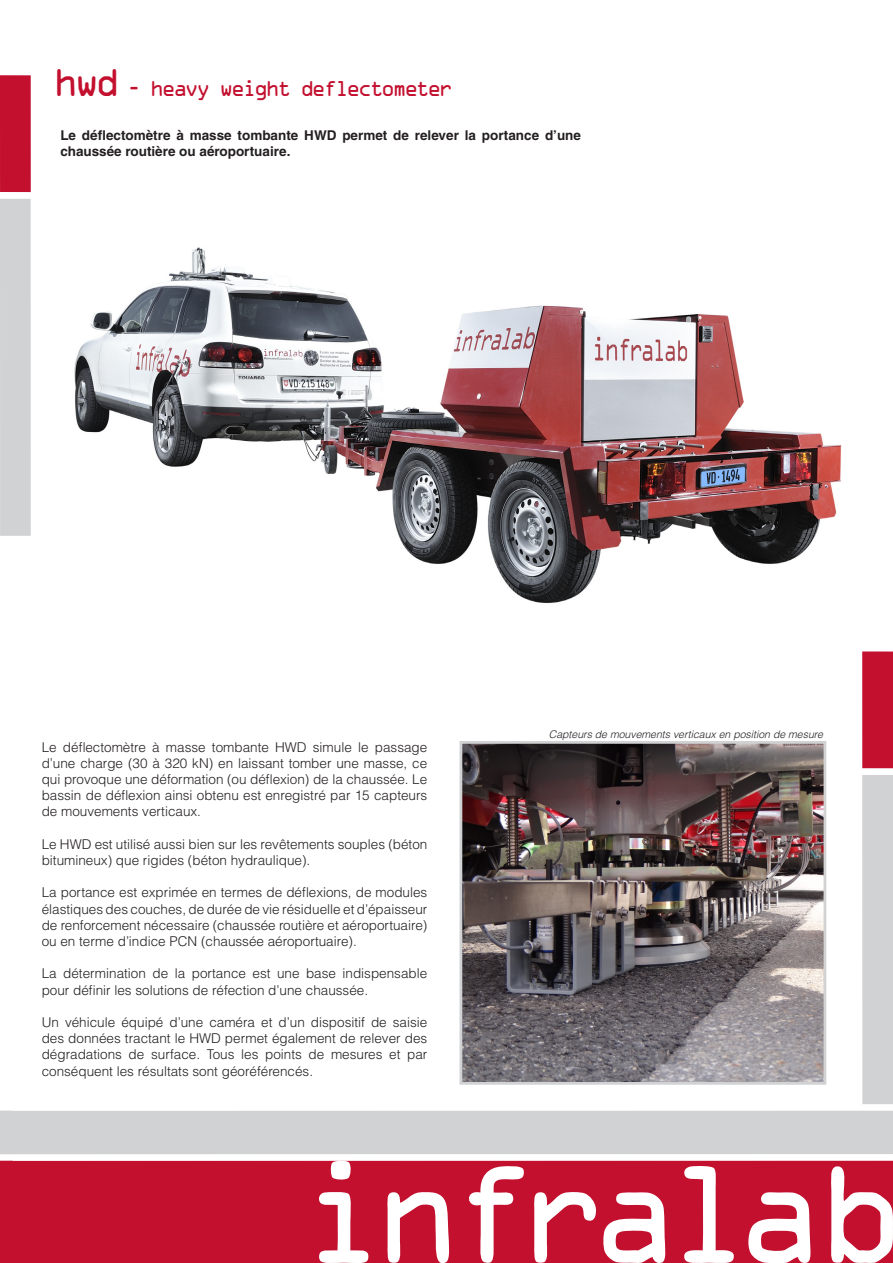
<style>
.page{position:relative;width:893px;height:1263px;background:#fff}
.page>*{position:absolute;margin:0;border:0;box-sizing:border-box;transform-origin:0 0}
.t1{font:20.25px "OCRA Std";letter-spacing:-.15em;color:#c3102f}
.t2{font:300 13.5px/16.2px "Helvetica";color:#231f20;text-align:justify}
.t3{font:700 13.5px/16.2px "Helvetica";color:#231f20}
.t4{font:italic 300 10.5px "Helvetica";color:#231f20}
.s1{font-size:36.6px}
</style>
<div class="page">
<img style="left:30px;top:192px;width:812px;height:411px">
<img style="left:464px;top:745px;width:358px;height:336px">
<div style="left:460px;top:741px;width:366px;height:344px;border:3px solid #d1d2d4"></div>
<div style="left:13px;top:1161px;width:880px;height:102px;background:#c3102f"></div>
<div style="left:862px;top:651px;width:31px;height:117px;background:#c3102f"></div>
<div style="left:1px;top:1111px;width:892px;height:43px;background:#d1d2d4"></div>
<div style="left:862px;top:775px;width:31px;height:329px;background:#d1d2d4"></div>
<svg style="left:330px;top:1160px;width:22px;height:20px"></svg>
<svg style="left:464px;top:1165px;width:61px;height:98px"></svg>
<svg style="left:682px;top:1165px;width:55px;height:98px"></svg>
<svg style="left:829px;top:1165px;width:64px;height:98px"></svg>
<svg style="left:317px;top:1191px;width:52px;height:72px"></svg>
<svg style="left:386px;top:1191px;width:65px;height:72px"></svg>
<svg style="left:533px;top:1191px;width:63px;height:72px"></svg>
<svg style="left:603px;top:1191px;width:64px;height:72px"></svg>
<svg style="left:746px;top:1192px;width:65px;height:71px"></svg>
<svg style="left:0;top:1161px;width:13px;height:102px"></svg>
<div style="left:0;top:1111px;width:13px;height:43px;background:#d1d2d4"></div>
<img style="left:30px;top:204px;width:11px;height:399px">
<div style="left:0;top:75px;width:31px;height:117px;background:#c3102f"></div>
<div style="left:0;top:199px;width:31px;height:337px;background:#d1d2d4"></div>
<h1 class="t1" style="left:53px;top:80px;width:402px"><span class="s1">hwd</span> - heavy weight deflectometer</h1>
<p class="t3" style="left:60px;top:127px;width:522px">Le déflectomètre à masse tombante HWD permet de relever la portance d’une chaussée routière ou aéroportuaire.</p>
<p class="t2" style="left:42px;top:738px;width:387px">Le déflectomètre à masse tombante HWD simule le passage d’une charge (30 à 320 kN) en laissant tomber une masse, ce qui provoque une déformation (ou déflexion) de la chaussée. Le bassin de déflexion ainsi obtenu est enregistré par 15 capteurs de mouvements verticaux.</p>
<p class="t2" style="left:42px;top:835px;width:387px">Le HWD est utilisé aussi bien sur les revêtements souples (béton bitumineux) que rigides (béton hydraulique).</p>
<p class="t2" style="left:42px;top:884px;width:387px">La portance est exprimée en termes de déflexions, de modules élastiques des couches, de durée de vie résiduelle et d’épaisseur de renforcement nécessaire (chaussée routière et aéroportuaire) ou en terme d’indice PCN (chaussée aéroportuaire).</p>
<p class="t2" style="left:42px;top:965px;width:387px">La détermination de la portance est une base indispensable pour définir les solutions de réfection d’une chaussée.</p>
<p class="t2" style="left:42px;top:1014px;width:387px">Un véhicule équipé d’une caméra et d’un dispositif de saisie des données tractant le HWD permet également de relever des dégradations de surface. Tous les points de mesures et par conséquent les résultats sont géoréférencés.</p>
<p class="t4" style="left:549px;top:727px;width:276px">Capteurs de mouvements verticaux en position de mesure</p>
</div>
